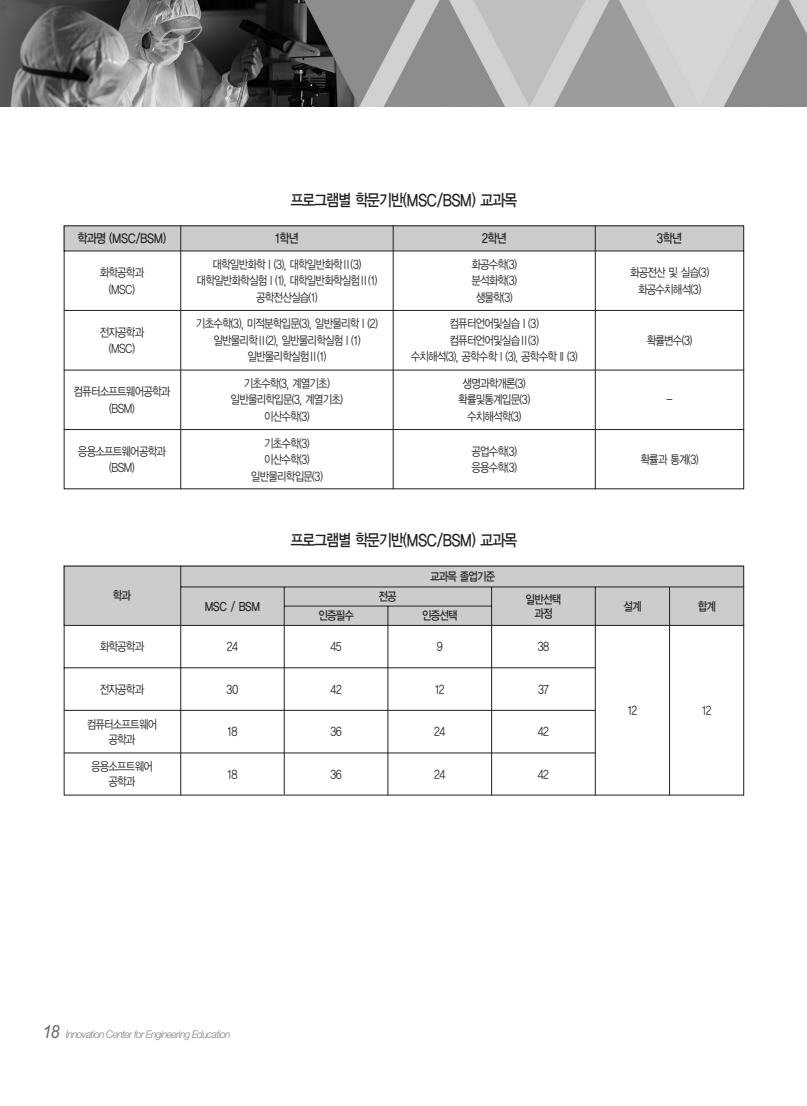
<style>
.page{position:relative;width:807px;height:1106px;background:#fff}
.page>*{position:absolute;margin:0;border:0;box-sizing:border-box;transform-origin:0 0}
.t1{font:16.5px "YGO13";letter-spacing:-.15em;color:#231f20;scale:.85 1}
.t2{font:12.75px "YGO13";letter-spacing:-.105em;color:#231f20;scale:.85 1}
.t3{font:12px/16.5px "YGO12";letter-spacing:-.145em;color:#231f20;text-align:center;scale:.85 1}
.t4{font:12px/13.5px "YGO13";letter-spacing:-.15em;color:#231f20;text-align:center;scale:.85 1}
.t5{font:italic 300 10.5px "Helvetica Neue";letter-spacing:-.055em;color:#808080;scale:.95 1}
.s1{font-family:"Arial";font-weight:400;font-size:18px;color:#666}
</style>
<div class="page">
<img style="left:0;top:0;width:807px;height:106px">
<svg style="left:63px;top:225px;width:682px;height:264px"></svg>
<hr style="left:180px;top:225px;width:1px;height:264px;background:#231f20">
<hr style="left:393px;top:225px;width:1px;height:264px;background:#231f20">
<hr style="left:595px;top:225px;width:1px;height:264px;background:#231f20">
<hr style="left:64px;top:310px;width:680px;height:1px;background:#231f20">
<hr style="left:64px;top:370px;width:680px;height:1px;background:#231f20">
<hr style="left:64px;top:429px;width:680px;height:1px;background:#231f20">
<svg style="left:63px;top:565px;width:682px;height:230px"></svg>
<hr style="left:284px;top:606px;width:208px;height:1px;background:#231f20">
<hr style="left:181px;top:586px;width:563px;height:1px;background:#231f20">
<hr style="left:180px;top:565px;width:1px;height:230px;background:#231f20">
<hr style="left:388px;top:606px;width:1px;height:189px;background:#231f20">
<hr style="left:491px;top:587px;width:1px;height:208px;background:#231f20">
<hr style="left:284px;top:587px;width:1px;height:207px;background:#231f20">
<hr style="left:595px;top:587px;width:1px;height:208px;background:#231f20">
<hr style="left:669px;top:587px;width:1px;height:208px;background:#231f20">
<hr style="left:64px;top:710px;width:531px;height:1px;background:#231f20">
<hr style="left:64px;top:752px;width:532px;height:1px;background:#231f20">
<h1 class="t1" style="left:290px;top:192px;width:269px">프로그램별 학문기반(MSC/BSM) 교과목</h1>
<p class="t2" style="left:77px;top:232px;width:106px">학과명 (MSC/BSM)</p>
<p class="t3" style="left:99px;top:265px;width:55px">화학공학과 (MSC)</p>
<p class="t3" style="left:196px;top:257px;width:215px">대학일반화학Ⅰ(3), 대학일반화학Ⅱ(3) 대학일반화학실험Ⅰ(1), 대학일반화학실험Ⅱ(1) 공학전산실습(1)</p>
<p class="t3" style="left:471px;top:257px;width:56px">화공수학(3) 분석화학(3) 생물학(3)</p>
<p class="t3" style="left:630px;top:265px;width:96px">화공전산 및 실습(3) 화공수치해석(3)</p>
<p class="t3" style="left:99px;top:324px;width:55px">전자공학과 (MSC)</p>
<p class="t3" style="left:196px;top:316px;width:216px">기초수학(3), 미적분학입문(3), 일반물리학Ⅰ(2) 일반물리학Ⅱ(2), 일반물리학실험Ⅰ(1) 일반물리학실험Ⅱ(1)</p>
<p class="t3" style="left:410px;top:316px;width:199px">컴퓨터언어및실습Ⅰ(3) 컴퓨터언어및실습Ⅱ(3)<br>수치해석(3), 공학수학 I (3), 공학수학 II (3)</p>
<p class="t2" style="left:275px;top:232px;width:30px">1학년</p>
<p class="t2" style="left:481px;top:232px;width:32px">2학년</p>
<p class="t2" style="left:657px;top:232px;width:32px">3학년</p>
<p class="t3" style="left:646px;top:333px;width:56px">확률변수(3)</p>
<p class="t3" style="left:73px;top:384px;width:116px">컴퓨터소프트웨어공학과 (BSM)</p>
<p class="t3" style="left:230px;top:376px;width:135px">기초수학(3, 계열기초) 일반물리학입문(3, 계열기초) 이산수학(3)</p>
<p class="t3" style="left:458px;top:376px;width:87px">생명과학개론(3) 확률및통계입문(3) 수치해석학(3)</p>
<p class="t3" style="left:666px;top:392px;width:10px">-</p>
<p class="t3" style="left:78px;top:443px;width:106px">응용소프트웨어공학과 (BSM)</p>
<p class="t3" style="left:251px;top:435px;width:87px">기초수학(3) 이산수학(3) 일반물리학입문(3)</p>
<p class="t3" style="left:471px;top:443px;width:56px;text-align:left">공업수학(3) 응용수학(3)</p>
<p class="t3" style="left:640px;top:452px;width:71px">확률과 통계(3)</p>
<h1 class="t1" style="left:290px;top:532px;width:269px">프로그램별 학문기반(MSC/BSM) 교과목</h1>
<p class="t4" style="left:430px;top:570px;width:79px">교과목 졸업기준</p>
<p class="t4" style="left:112px;top:589px;width:24px">학과</p>
<p class="t4" style="left:205px;top:600px;width:67px">MSC / BSM</p>
<p class="t3" style="left:99px;top:639px;width:55px">화학공학과</p>
<p class="t3" style="left:227px;top:639px;width:15px">24</p>
<p class="t4" style="left:378px;top:590px;width:24px">전공</p>
<p class="t4" style="left:525px;top:593px;width:44px">일반선택 과정</p>
<p class="t4" style="left:697px;top:600px;width:24px">합계</p>
<p class="t4" style="left:623px;top:600px;width:24px">설계</p>
<p class="t4" style="left:318px;top:609px;width:44px">인증필수</p>
<p class="t4" style="left:422px;top:609px;width:44px">인증선택</p>
<p class="t3" style="left:436px;top:639px;width:9px">9</p>
<p class="t3" style="left:537px;top:639px;width:16px">38</p>
<p class="t3" style="left:330px;top:639px;width:16px">45</p>
<p class="t3" style="left:99px;top:681px;width:55px">전자공학과</p>
<p class="t3" style="left:226px;top:681px;width:16px">30</p>
<p class="t3" style="left:330px;top:681px;width:15px">42</p>
<p class="t3" style="left:435px;top:681px;width:13px">12</p>
<p class="t3" style="left:538px;top:681px;width:15px">37</p>
<p class="t3" style="left:86px;top:717px;width:85px;line-height:15px">컴퓨터소프트웨어 공학과</p>
<p class="t3" style="left:227px;top:724px;width:14px">18</p>
<p class="t3" style="left:330px;top:724px;width:16px">36</p>
<p class="t3" style="left:434px;top:724px;width:15px">24</p>
<p class="t3" style="left:538px;top:724px;width:15px">42</p>
<p class="t3" style="left:91px;top:760px;width:75px;line-height:15px">응용소프트웨어 공학과</p>
<p class="t3" style="left:227px;top:766px;width:14px">18</p>
<p class="t3" style="left:330px;top:766px;width:16px">36</p>
<p class="t3" style="left:434px;top:766px;width:15px">24</p>
<p class="t3" style="left:538px;top:766px;width:15px">42</p>
<p class="t3" style="left:627px;top:703px;width:13px">12</p>
<p class="t3" style="left:702px;top:703px;width:13px">12</p>
<p class="t5" style="left:43px;top:1030px;width:199px"><span class="s1">18</span> Innovation Center for Engineering Education</p>
</div>
